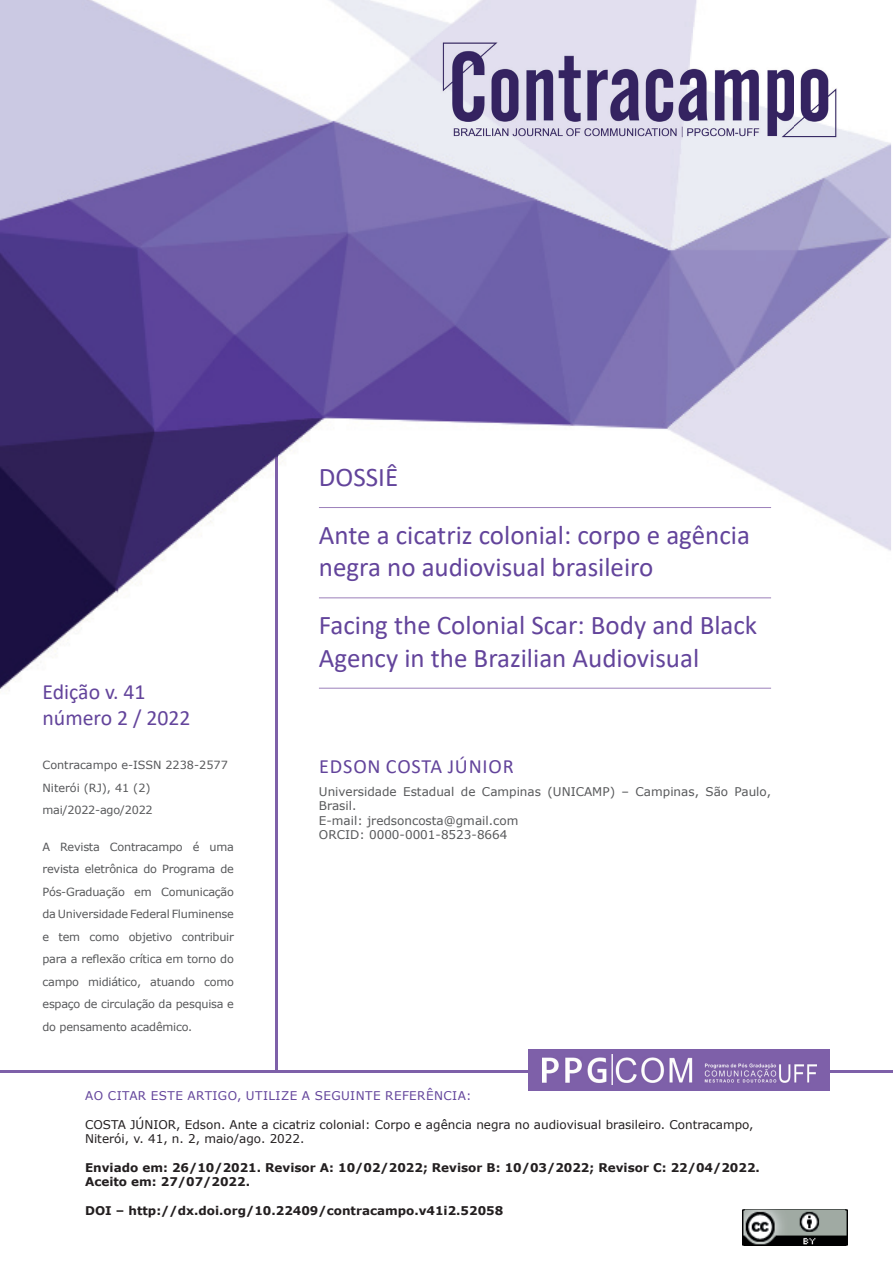
<style>
.page{position:relative;width:893px;height:1263px;background:#fff}
.page>*{position:absolute;margin:0;border:0;box-sizing:border-box;transform-origin:0 0}
.t1{font:27px/57.9px "Calibri";color:#63449b}
.t2{font:21.75px/26.1px "Calibri";color:#63449b}
.t3{font:20.25px "Calibri";letter-spacing:.04em;color:#63449b}
.t4{font:700 12px/14.4px "Verdana";color:#231f20}
.t5{font:12px/14.4px "Verdana";color:#231f20}
.t6{font:12px/14.4px "Verdana";color:#57585a}
.t7{font:12px "Verdana";letter-spacing:.035em;color:#63449b}
.t8{font:11.25px/22.5px "Verdana";letter-spacing:-.02em;color:#57585a;text-align:justify}
.t9{font:11.25px/22.5px "Verdana";color:#57585a}
</style>
<div class="page">
<hr style="left:275px;top:453px;width:3px;height:617px;background:#7e60a9">
<img style="left:0;top:0;width:891px;height:693px">
<img style="left:275px;top:453px;width:3px;height:240px">
<hr style="left:0;top:1070px;width:893px;height:3px;background:#7e60a9">
<div style="left:528px;top:1049px;width:302px;height:41px;background:#7e60a9"></div>
<img style="left:542px;top:1054px;width:275px;height:31px">
<img style="left:427px;top:28px;width:420px;height:120px">
<img style="left:742px;top:1209px;width:105px;height:37px">
<hr style="left:319px;top:507px;width:452px;height:1px;background:#9c80ba">
<hr style="left:319px;top:597px;width:452px;height:1px;background:#9c80ba">
<hr style="left:319px;top:688px;width:452px;height:1px;background:#9c80ba">
<h2 class="t2" style="left:43px;top:678px;width:150px">Edição v. 41 número 2 / 2022</h2>
<p class="t9" style="left:43px;top:753px;width:187px">Contracampo e-ISSN 2238-2577<br>Niterói (RJ), 41 (2) mai/2022-ago/2022</p>
<p class="t8" style="left:43px;top:835px;width:193px">A Revista Contracampo é uma revista eletrônica do Programa de Pós-Graduação em Comunicação da Universidade Federal Fluminense e tem como objetivo contribuir para a reflexão crítica em torno do campo midiático, atuando como espaço de circulação da pesquisa e do pensamento acadêmico.</p>
<h1 class="t1" style="left:319px;top:447px;width:432px">DOSSIÊ<br>Ante a cicatriz colonial: corpo e agência</h1>
<h1 class="t1" style="left:319px;top:538px;width:440px">negra no audiovisual brasileiro<br>Facing the Colonial Scar: Body and Black</h1>
<h1 class="t1" style="left:319px;top:628px;width:382px">Agency in the Brazilian Audiovisual</h1>
<h3 class="t3" style="left:319px;top:752px;width:196px">EDSON COSTA JÚNIOR</h3>
<p class="t6" style="left:319px;top:784px;width:454px">Universidade Estadual de Campinas (UNICAMP) – Campinas, São Paulo, Brasil.<br>E-mail: jredsoncosta@gmail.com<br>ORCID: 0000-0001-8523-8664</p>
<p class="t7" style="left:85px;top:1087px;width:388px">AO CITAR ESTE ARTIGO, UTILIZE A SEGUINTE REFERÊNCIA:</p>
<p class="t5" style="left:85px;top:1117px;width:670px">COSTA JÚNIOR, Edson. Ante a cicatriz colonial: Corpo e agência negra no audiovisual brasileiro. Contracampo,<br>Niterói, v. 41, n. 2, maio/ago. 2022.</p>
<p class="t4" style="left:85px;top:1160px;width:676px">Enviado em: 26/10/2021. Revisor A: 10/02/2022; Revisor B: 10/03/2022; Revisor C: 22/04/2022.<br>Aceito em: 27/07/2022.</p>
<p class="t4" style="left:85px;top:1203px;width:420px">DOI – http://dx.doi.org/10.22409/contracampo.v41i2.52058</p>
</div>
